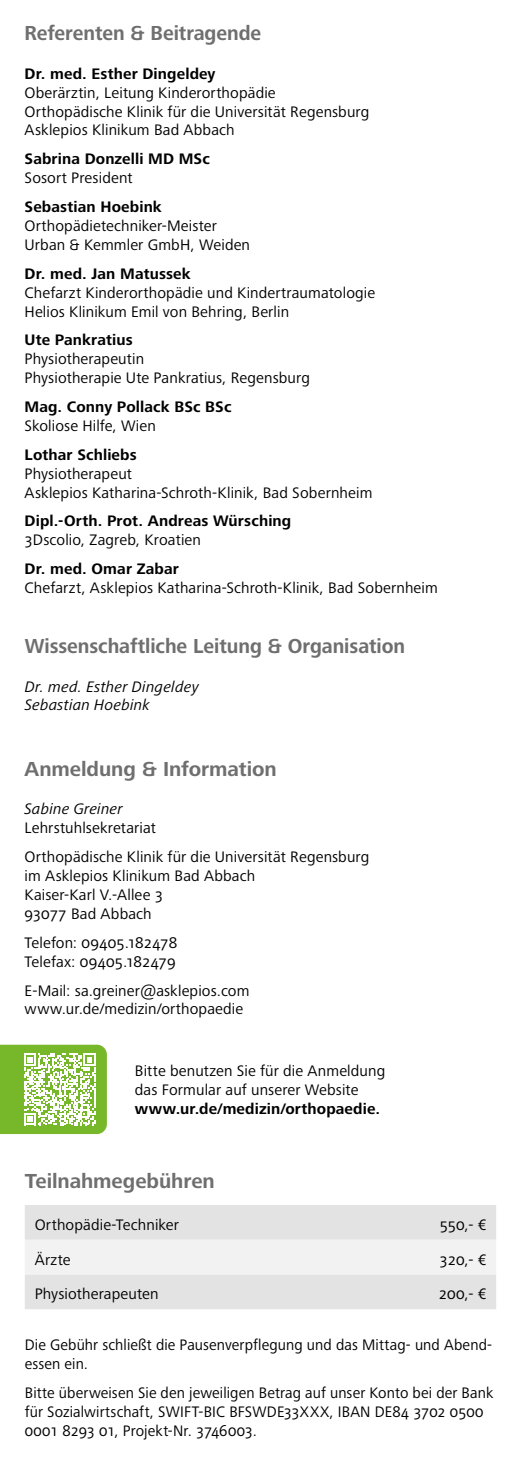
<style>
.page{position:relative;width:521px;height:1474px;background:#fff}
.page>*{position:absolute;margin:0;border:0;box-sizing:border-box;transform-origin:0 0}
.t1{font:700 21px "Frutiger Next LTW1 G";letter-spacing:-.005em;color:#706f6f;scale:.95 1}
.t2{font:700 21px "Frutiger Next LTW1 G";letter-spacing:-.005em;color:#706f6f}
.t3{font:15.75px/18.9px "Frutiger Next LTW1 G";letter-spacing:.01em;color:#000}
.t4{font:700 15.75px "Frutiger Next LTW1 G";letter-spacing:.01em;color:#000}
.t5{font:italic 15.75px/18.9px "Frutiger Next LTW1 G";letter-spacing:.01em;color:#000}
</style>
<div class="page">
<svg style="left:0;top:1044px;width:107px;height:90px"></svg>
<div style="left:25px;top:1205px;width:471px;height:104px;background:#e3e3e3"></div>
<div style="left:25px;top:1239px;width:471px;height:35px;background:#f2f2f2"></div>
<h1 class="t1" style="left:25px;top:21px;width:251px">Referenten &amp; Beitragende</h1>
<p class="t4" style="left:25px;top:64px;width:192px">Dr. med. Esther Dingeldey</p>
<p class="t3" style="left:25px;top:83px;width:346px">Oberärztin, Leitung Kinderorthopädie<br>Orthopädische Klinik für die Universität Regensburg<br>Asklepios Klinikum Bad Abbach</p>
<p class="t4" style="left:25px;top:150px;width:187px">Sabrina Donzelli MD MSc</p>
<p class="t3" style="left:25px;top:169px;width:110px">Sosort President</p>
<p class="t4" style="left:25px;top:198px;width:139px">Sebastian Hoebink</p>
<p class="t3" style="left:25px;top:217px;width:227px">Orthopädietechniker-Meister<br>Urban &amp; Kemmler GmbH, Weiden</p>
<p class="t4" style="left:25px;top:264px;width:168px">Dr. med. Jan Matussek</p>
<p class="t3" style="left:25px;top:283px;width:352px">Chefarzt Kinderorthopädie und Kindertraumatologie<br>Helios Klinikum Emil von Behring, Berlin</p>
<p class="t4" style="left:25px;top:331px;width:110px">Ute Pankratius</p>
<p class="t3" style="left:25px;top:350px;width:287px">Physiotherapeutin<br>Physiotherapie Ute Pankratius, Regensburg</p>
<p class="t4" style="left:25px;top:398px;width:208px">Mag. Conny Pollack BSc BSc</p>
<p class="t3" style="left:25px;top:417px;width:133px">Skoliose Hilfe, Wien</p>
<p class="t4" style="left:25px;top:445px;width:114px">Lothar Schliebs</p>
<p class="t3" style="left:25px;top:464px;width:349px">Physiotherapeut<br>Asklepios Katharina-Schroth-Klinik, Bad Sobernheim</p>
<p class="t4" style="left:25px;top:512px;width:268px">Dipl.-Orth. Prot. Andreas Würsching</p>
<p class="t3" style="left:25px;top:531px;width:178px">3Dscolio, Zagreb, Kroatien</p>
<p class="t4" style="left:25px;top:560px;width:156px">Dr. med. Omar Zabar</p>
<p class="t3" style="left:25px;top:579px;width:415px">Chefarzt, Asklepios Katharina-Schroth-Klinik, Bad Sobernheim</p>
<h1 class="t1" style="left:25px;top:633px;width:402px">Wissenschaftliche Leitung &amp; Organisation</h1>
<p class="t5" style="left:25px;top:677px;width:175px">Dr. med. Esther Dingeldey<br>Sebastian Hoebink</p>
<h1 class="t2" style="left:25px;top:756px;width:254px">Anmeldung &amp; Information</h1>
<p class="t5" style="left:25px;top:800px;width:100px">Sabine Greiner</p>
<p class="t3" style="left:25px;top:814px;width:346px;line-height:28.9px">Lehrstuhlsekretariat<br>Orthopädische Klinik für die Universität Regensburg</p>
<p class="t3" style="left:25px;top:867px;width:232px">im Asklepios Klinikum Bad Abbach<br>Kaiser-Karl V.-Allee 3<br>93077 Bad Abbach</p>
<p class="t3" style="left:25px;top:933px;width:154px">Telefon: 09405.182478<br>Telefax: 09405.182479</p>
<p class="t3" style="left:25px;top:981px;width:226px">E-Mail: sa.greiner@asklepios.com www.ur.de/medizin/orthopaedie</p>
<p class="t3" style="left:135px;top:1061px;width:252px">Bitte benutzen Sie für die Anmeldung das Formular auf unserer Website</p>
<p class="t4" style="left:135px;top:1099px;width:247px">www.ur.de/medizin/orthopaedie.</p>
<h1 class="t2" style="left:25px;top:1169px;width:192px">Teilnahmegebühren</h1>
<p class="t3" style="left:35px;top:1215px;width:146px">Orthopädie-Techniker</p>
<p class="t3" style="left:439px;top:1215px;width:48px">550,- €</p>
<p class="t3" style="left:35px;top:1250px;width:37px">Ärzte</p>
<p class="t3" style="left:439px;top:1250px;width:48px">320,- €</p>
<p class="t3" style="left:35px;top:1285px;width:125px">Physiotherapeuten</p>
<p class="t3" style="left:439px;top:1285px;width:49px">200,- €</p>
<p class="t3" style="left:25px;top:1335px;width:469px">Die Gebühr schließt die Pausenverpflegung und das Mittag- und Abend&shy;essen ein.</p>
<p class="t3" style="left:25px;top:1383px;width:470px">Bitte überweisen Sie den jeweiligen Betrag auf unser Konto bei der Bank für Sozialwirtschaft, SWIFT-BIC BFSWDE33XXX, IBAN DE84 3702 0500<br>0001 8293 01, Projekt-Nr. 3746003.</p>
</div>
